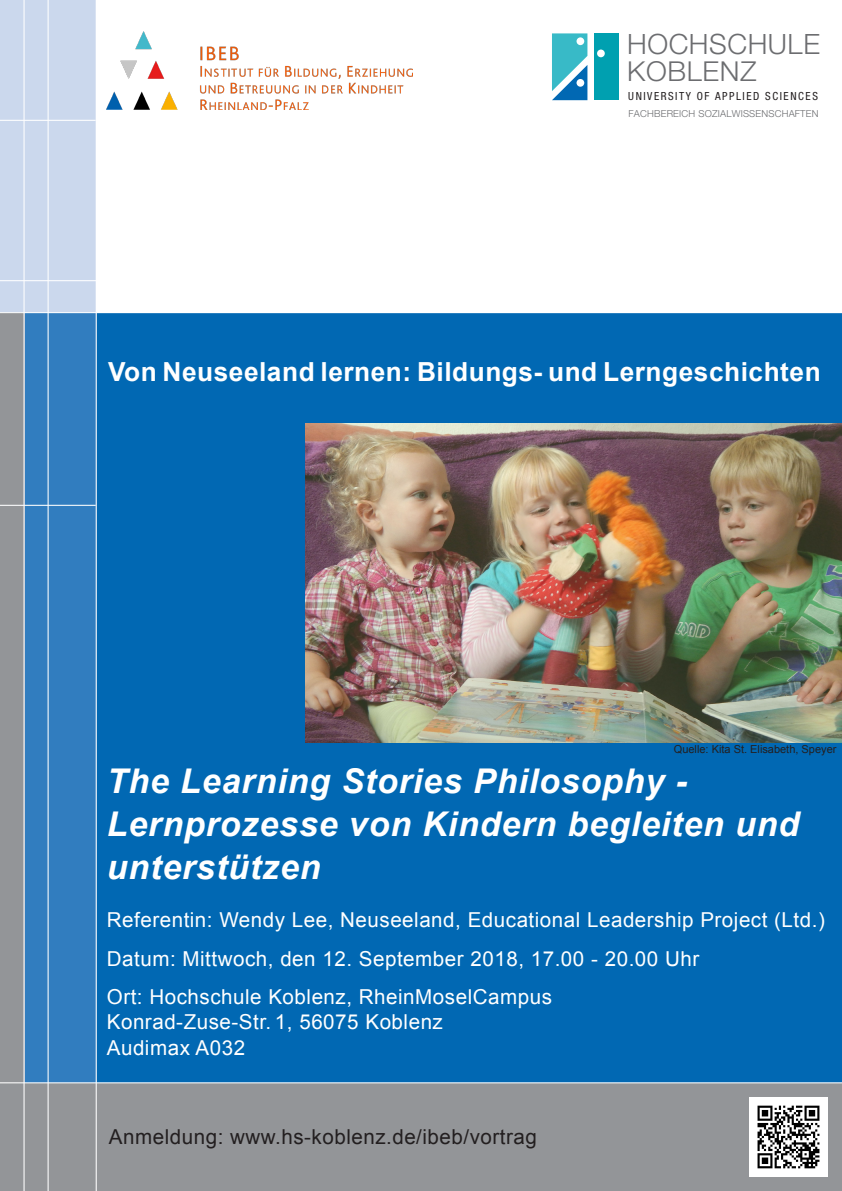
<style>
.page{position:relative;width:842px;height:1191px;background:#fff}
.page>*{position:absolute;margin:0;border:0;box-sizing:border-box;transform-origin:0 0}
.t1{font:italic 700 34.1px/42.6px "Arial";letter-spacing:.025em;color:#fff}
.t2{font:300 28px "Helvetica Neue LT Std";letter-spacing:.02em;color:#6c6d70}
.t3{font:300 27.4px "Helvetica Neue LT Std";letter-spacing:.025em;color:#6c6d70}
.t4{font:700 26.3px "Arial";letter-spacing:.02em;color:#fff}
.t5{font:20.6px/25.6px "Arial";letter-spacing:.025em;color:#fff}
.t6{font:20.6px "Arial";letter-spacing:.025em;color:#231f20}
.t7{font:condensed 11.2px "Helvetica Neue LT Std";letter-spacing:.14em;color:#231f20}
.t8{font:11px "Arial";color:#231f20}
.t9{font:300 9.6px "Helvetica Neue LT Std";letter-spacing:.02em;color:#6c6d70}
</style>
<div class="page">
<div style="left:0;top:313px;width:842px;height:853px;background:#0168b3"></div>
<div style="left:0;top:1083px;width:842px;height:108px;background:#939598"></div>
<div style="left:0;top:313px;width:24px;height:878px;background:#939598"></div>
<div style="left:24px;top:313px;width:72px;height:769px;background:#317dbf"></div>
<div style="left:0;top:0;width:96px;height:313px;background:#cbd8ed"></div>
<img style="left:107px;top:32px;width:306px;height:77px">
<img style="left:306px;top:423px;width:536px;height:319px">
<div style="left:594px;top:33px;width:25px;height:67px;background:#00a0b0"></div>
<svg style="left:552px;top:33px;width:35px;height:67px;background:#48b0ca"></svg>
<div style="left:576px;top:37px;width:8px;height:8px;background:#fff;border-radius:50%"></div>
<div style="left:597px;top:50px;width:8px;height:7px;background:#fff;border-radius:50%"></div>
<div style="left:576px;top:79px;width:8px;height:8px;background:#fff;border-radius:50%"></div>
<img style="left:749px;top:1097px;width:79px;height:79px">
<hr style="left:96px;top:0;width:1px;height:1191px;background:#fff">
<hr style="left:48px;top:0;width:1px;height:1191px;background:#fff">
<hr style="left:24px;top:0;width:1px;height:1191px;background:#fff">
<hr style="left:0;top:312px;width:842px;height:1px;background:#fff">
<hr style="left:0;top:280px;width:842px;height:1px;background:#fff">
<hr style="left:0;top:505px;width:96px;height:1px;background:#fff">
<hr style="left:0;top:1082px;width:842px;height:1px;background:#fff">
<hr style="left:0;top:120px;width:96px;height:1px;background:#fff">
<p class="t2" style="left:627px;top:27px;width:194px">HOCHSCHULE</p>
<p class="t3" style="left:627px;top:55px;width:131px">KOBLENZ</p>
<p class="t7" style="left:628px;top:90px;width:191px">UNIVERSITY OF APPLIED SCIENCES</p>
<p class="t9" style="left:628px;top:108px;width:191px">FACHBEREICH SOZIALWISSENSCHAFTEN</p>
<p class="t4" style="left:108px;top:353px;width:714px">Von Neuseeland lernen: Bildungs- und Lerngeschichten</p>
<p class="t8" style="left:674px;top:741px;width:164px">Quelle: Kita St. Elisabeth, Speyer</p>
<p class="t1" style="left:107px;top:761px;width:582px">The Learning Stories Philosophy -</p>
<p class="t1" style="left:107px;top:803px;width:694px">Lernprozesse von Kindern begleiten und unterstützen</p>
<p class="t5" style="left:107px;top:907px;width:719px">Referentin: Wendy Lee, Neuseeland, Educational Leadership Project (Ltd.)</p>
<p class="t5" style="left:107px;top:945px;width:594px">Datum: Mittwoch, den 12. September 2018, 17.00 - 20.00 Uhr</p>
<p class="t5" style="left:107px;top:983px;width:447px">Ort: Hochschule Koblenz, RheinMoselCampus<br>Konrad-Zuse-Str. 1, 56075 Koblenz</p>
<p class="t5" style="left:107px;top:1034px;width:140px">Audimax A032</p>
<p class="t6" style="left:109px;top:1123px;width:429px">Anmeldung: www.hs-koblenz.de/ibeb/vortrag</p>
</div>
